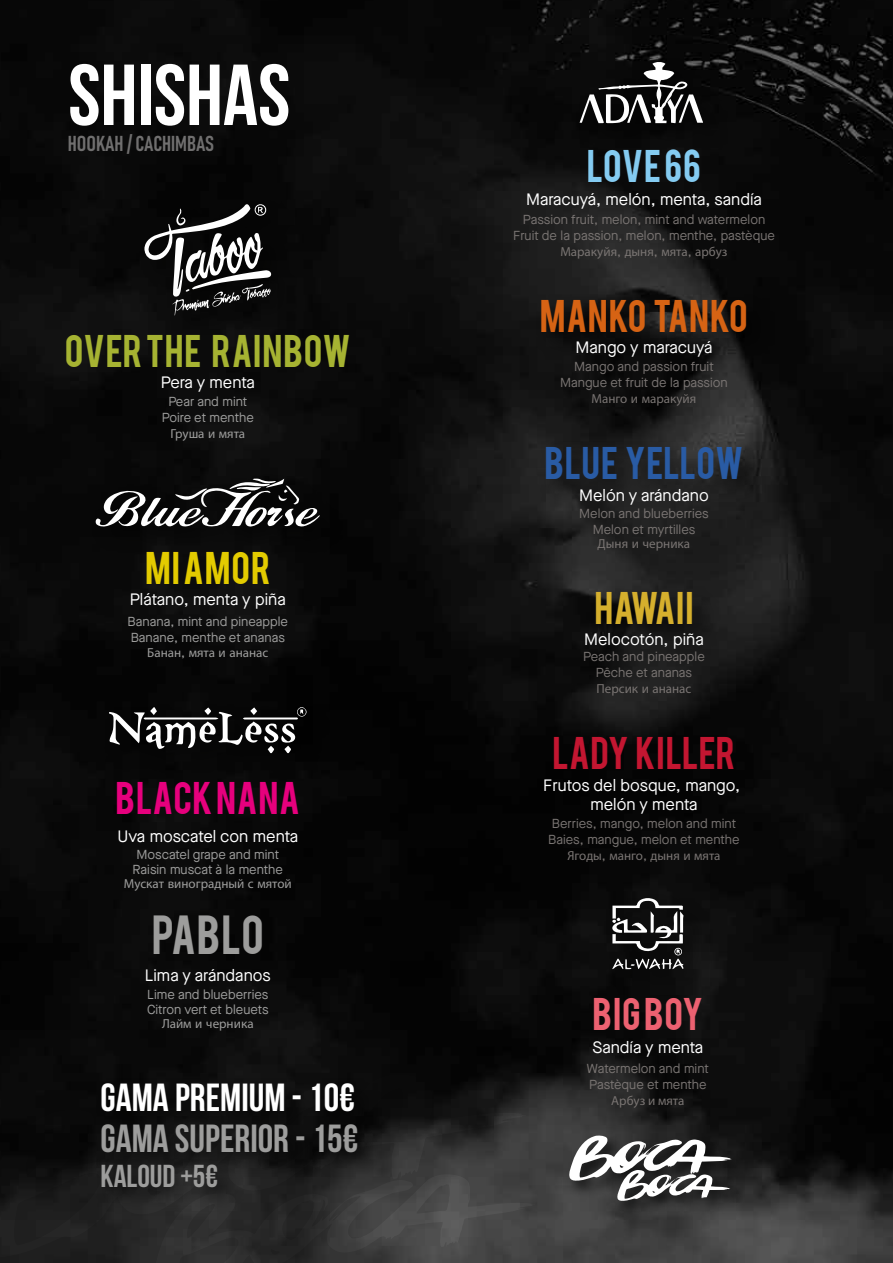
<style>
.page{position:relative;width:893px;height:1263px;background:#fff}
.page>*{position:absolute;margin:0;border:0;box-sizing:border-box;transform-origin:0 0}
.t1{font:700 86.25px "Bebas Neue";color:#fff}
.t2{font:43.2px "Bebas";letter-spacing:.01em;color:#9d9d9c}
.t3{font:700 39.15px "Bebas Neue";color:#9d9d9c}
.t4{font:700 39.15px "Bebas Neue";color:#fff}
.t5{font:36px "Bebas";letter-spacing:.02em;color:#a6b332}
.t6{font:36px "Bebas";color:#295ba4}
.t7{font:36px "Bebas";letter-spacing:.02em;color:#d66314}
.t8{font:36px "Bebas";color:#c31631}
.t9{font:36px "Bebas";letter-spacing:.02em;color:#e6007d}
.t10{font:36px "Bebas";letter-spacing:.025em;color:#e3cb00}
.t11{font:36px "Bebas";letter-spacing:.02em;color:#d5af2d}
.t12{font:36px "Bebas";letter-spacing:.01em;color:#84cbf1}
.t13{font:36px "Bebas";letter-spacing:.025em;color:#ec6171}
.t14{font:700 31.8px "Bebas Neue";color:#9d9d9c}
.t15{font:21.3px "Bahnschrift";color:#706f6f}
.t16{font:16.5px/19.8px "Maison Neue";color:#fff;text-align:center}
.t17{font:13.05px/15.8px "Maison Neue";color:#797472;text-align:center}
.t18{font:13.05px/15.8px "Maison Neue";color:#9d9d9c;text-align:center}
.t19{font:13.05px "Myriad Pro";color:#797472}
.t20{font:13.05px "Myriad Pro";color:#9d9d9c}
.s1{font-family:"Maison Neue"}
</style>
<div class="page">
<img style="left:0;top:0;width:893px;height:1263px">
<div style="left:132px;top:192px;width:172px;height:157px;background:#090909"></div>
<svg style="left:144px;top:204px;width:128px;height:111px"></svg>
<div style="left:83px;top:466px;width:270px;height:94px;background:#080808"></div>
<svg style="left:95px;top:478px;width:225px;height:49px"></svg>
<div style="left:567px;top:50px;width:169px;height:106px;background:#090909"></div>
<svg style="left:580px;top:61px;width:123px;height:62px"></svg>
<img style="left:532px;top:433px;width:244px;height:84px">
<img style="left:582px;top:578px;width:145px;height:84px">
<img style="left:528px;top:285px;width:253px;height:85px">
<img style="left:600px;top:886px;width:117px;height:116px">
<svg style="left:612px;top:898px;width:72px;height:71px"></svg>
<svg style="left:153px;top:1174px;width:382px;height:89px;background:#393939"></svg>
<svg style="left:0;top:1074px;width:527px;height:183px;background:#292929"></svg>
<div style="left:97px;top:695px;width:243px;height:91px;background:#070707"></div>
<svg style="left:109px;top:707px;width:197px;height:46px"></svg>
<img style="left:561px;top:1127px;width:192px;height:95px">
<svg style="left:569px;top:1135px;width:163px;height:66px"></svg>
<img style="left:89px;top:1066px;width:303px;height:126px">
<img style="left:89px;top:1148px;width:162px;height:78px">
<h1 class="t1" style="left:68px;top:48px;width:224px">SHISHAS</h1>
<h3 class="t15" style="left:68px;top:130px;width:148px">HOOKAH / CACHIMBAS</h3>
<h3 class="t5" style="left:65px;top:325px;width:287px">OVER THE RAINBOW</h3>
<p class="t16" style="left:161px;top:372px;width:96px">Pera y menta</p>
<p class="t18" style="left:162px;top:394px;width:94px">Pear and mint<br>Poire et menthe</p>
<p class="t20" style="left:170px;top:425px;width:76px">Груша и мята</p>
<h3 class="t10" style="left:145px;top:541px;width:127px">MI AMOR</h3>
<p class="t16" style="left:130px;top:590px;width:157px">Plátano, menta y piña</p>
<p class="t18" style="left:128px;top:614px;width:162px;text-align:left">Banana, mint and pineapple<br>Banane, menthe et ananas</p>
<p class="t20" style="left:147px;top:645px;width:123px">Банан<span class="s1">,</span> мята и ананас</p>
<h3 class="t9" style="left:116px;top:771px;width:186px">BLACK NANA</h3>
<p class="t16" style="left:117px;top:826px;width:182px">Uva moscatel con menta</p>
<p class="t18" style="left:133px;top:847px;width:152px;line-height:14.9px">Moscatel grape and mint<br>Raisin muscat à la menthe</p>
<p class="t20" style="left:124px;top:875px;width:169px">Мускат виноградный с мятой</p>
<h2 class="t2" style="left:152px;top:903px;width:113px">PABLO</h2>
<p class="t16" style="left:145px;top:966px;width:127px">Lima y arándanos</p>
<p class="t18" style="left:147px;top:987px;width:123px;line-height:14.9px;text-align:left">Lime and blueberries<br>Citron vert et bleuets</p>
<p class="t20" style="left:162px;top:1015px;width:93px">Лайм и черника</p>
<h3 class="t4" style="left:101px;top:1076px;width:256px">GAMA PREMIUM - 10€</h3>
<h3 class="t3" style="left:101px;top:1117px;width:259px">GAMA SUPERIOR - 15€</h3>
<h3 class="t14" style="left:101px;top:1158px;width:119px">KALOUD +5€</h3>
<h3 class="t12" style="left:587px;top:140px;width:116px">LOVE 66</h3>
<p class="t16" style="left:526px;top:189px;width:237px">Maracuyá, melón, menta, sandía</p>
<p class="t17" style="left:513px;top:212px;width:263px">Passion fruit, melon, mint and watermelon<br>Fruit de la passion, melon, menthe, pastèque</p>
<p class="t19" style="left:560px;top:243px;width:169px">Маракуйя<span class="s1">,</span> дыня<span class="s1">,</span> мята<span class="s1">,</span> арбуз</p>
<h3 class="t7" style="left:540px;top:289px;width:209px">MANKO TANKO</h3>
<p class="t16" style="left:575px;top:337px;width:138px">Mango y maracuyá</p>
<p class="t17" style="left:560px;top:359px;width:169px">Mango and passion fruit<br>Mangue et fruit de la passion</p>
<p class="t19" style="left:591px;top:390px;width:106px">Манго и маракуйя</p>
<h3 class="t6" style="left:544px;top:436px;width:200px">BLUE YELLOW</h3>
<p class="t16" style="left:579px;top:485px;width:131px">Melón y arándano</p>
<p class="t17" style="left:579px;top:506px;width:131px;line-height:15.1px">Melon and blueberries<br>Melon et myrtilles</p>
<p class="t19" style="left:598px;top:535px;width:94px">Дыня и черника</p>
<h3 class="t11" style="left:594px;top:581px;width:101px">HAWAII</h3>
<p class="t16" style="left:584px;top:629px;width:121px">Melocotón, piña</p>
<p class="t17" style="left:583px;top:649px;width:123px">Peach and pineapple<br>Pêche et ananas</p>
<p class="t19" style="left:596px;top:680px;width:96px">Персик и ананас</p>
<h3 class="t8" style="left:553px;top:726px;width:184px">LADY KILLER</h3>
<p class="t16" style="left:543px;top:775px;width:198px">Frutos del bosque, mango, melón y menta</p>
<p class="t17" style="left:548px;top:816px;width:193px;text-align:left">Berries, mango, melon and mint<br>Baies, mangue, melon et menthe</p>
<p class="t19" style="left:567px;top:847px;width:155px">Ягоды<span class="s1">,</span> манго<span class="s1">,</span> дыня и мята</p>
<h3 class="t13" style="left:593px;top:987px;width:112px">BIG BOY</h3>
<p class="t16" style="left:592px;top:1037px;width:112px">Sandía y menta</p>
<p class="t17" style="left:587px;top:1061px;width:124px;text-align:left">Watermelon and mint<br>Pastèque et menthe</p>
<p class="t19" style="left:611px;top:1092px;width:75px">Арбуз и мята</p>
</div>
